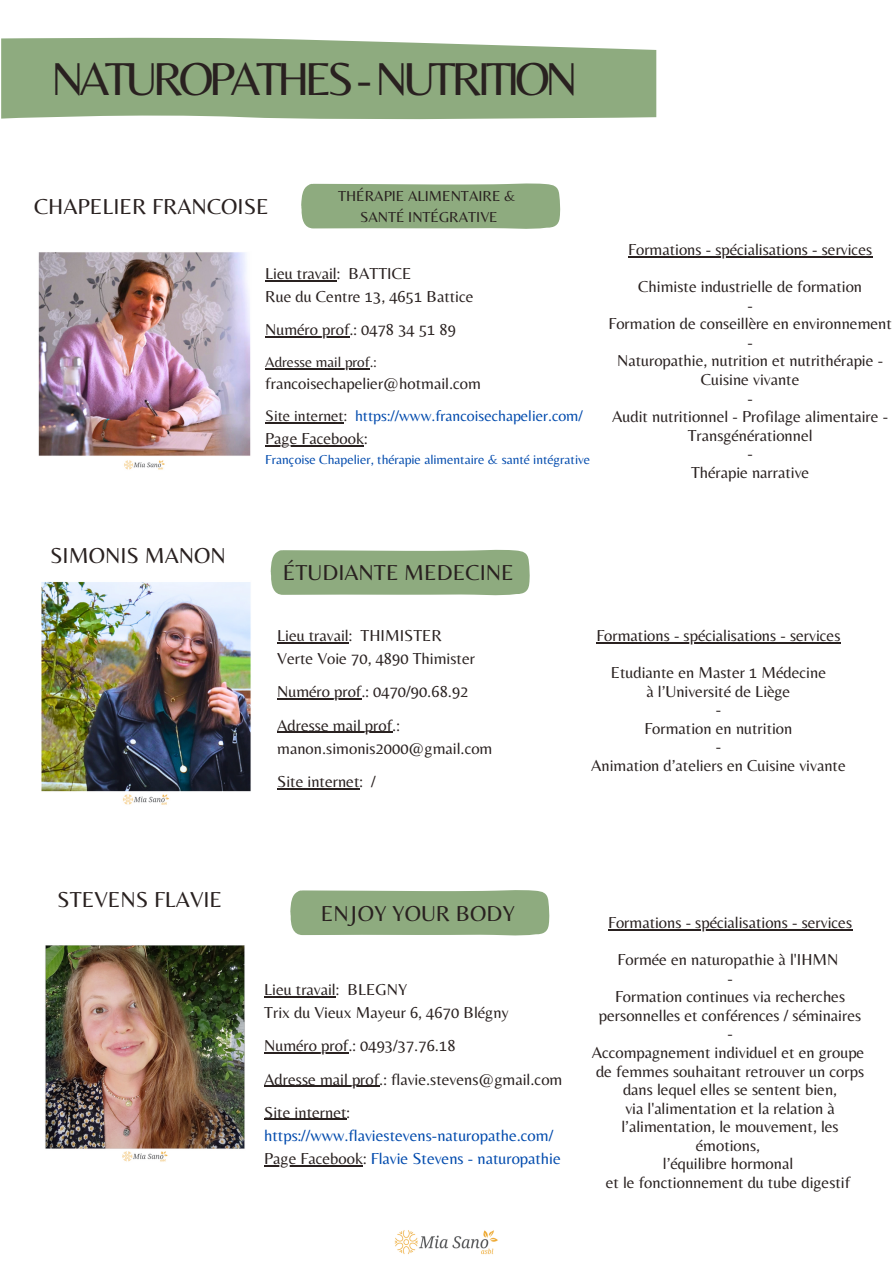
<style>
.page{position:relative;width:893px;height:1263px;background:#fff}
.page>*{position:absolute;margin:0;border:0;box-sizing:border-box;transform-origin:0 0}
.t1{font:48px "Belleza";letter-spacing:-.095em;color:#292120}
.t2{font:22.5px "Belleza";color:#292120}
.t3{font:16.5px/18.6px "Belleza";color:#292120}
.t4{font:16.5px/23.1px "Belleza";color:#004aad}
.t5{font:15.75px "Belleza";color:#004aad}
.t6{font:15px/20.9px "Belleza";color:#292120;text-align:center}
.t7{font:13.5px "Belleza";color:#004aad}
.s1{color:#292120}
</style>
<div class="page">
<img style="left:394px;top:1230px;width:104px;height:25px">
<svg style="left:1px;top:37px;width:655px;height:83px;fill:#8eab7f"></svg>
<hr style="left:608px;top:929px;width:244px;height:1px;background:#292120">
<svg style="left:290px;top:890px;width:260px;height:46px"></svg>
<hr style="left:264px;top:996px;width:72px;height:1px;background:#292120">
<hr style="left:264px;top:1052px;width:84px;height:2px;background:#292120">
<hr style="left:264px;top:1086px;width:115px;height:1px;background:#292120">
<hr style="left:264px;top:1119px;width:82px;height:1px;background:#292120">
<hr style="left:264px;top:1165px;width:99px;height:1px;background:#292120">
<img style="left:45px;top:945px;width:200px;height:217px">
<svg style="left:271px;top:549px;width:259px;height:47px"></svg>
<img style="left:41px;top:582px;width:210px;height:223px">
<hr style="left:596px;top:642px;width:244px;height:1px;background:#292120">
<hr style="left:277px;top:642px;width:72px;height:1px;background:#292120">
<hr style="left:277px;top:699px;width:84px;height:1px;background:#292120">
<hr style="left:277px;top:732px;width:115px;height:1px;background:#292120">
<hr style="left:277px;top:788px;width:82px;height:1px;background:#292120">
<hr style="left:628px;top:256px;width:244px;height:1px;background:#292120">
<svg style="left:301px;top:183px;width:259px;height:46px"></svg>
<hr style="left:265px;top:280px;width:72px;height:1px;background:#292120">
<hr style="left:265px;top:336px;width:84px;height:1px;background:#292120">
<hr style="left:265px;top:368px;width:105px;height:2px;background:#292120">
<hr style="left:265px;top:422px;width:79px;height:2px;background:#292120">
<hr style="left:265px;top:445px;width:99px;height:2px;background:#292120">
<img style="left:38px;top:252px;width:213px;height:218px">
<h1 class="t1" style="left:51px;top:51px;width:528px">NATUROPATHES-NUTRITION</h1>
<h2 class="t2" style="left:34px;top:193px;width:236px">CHAPELIER FRANCOISE</h2>
<p class="t6" style="left:338px;top:186px;width:179px">THÉRAPIE ALIMENTAIRE &amp;<br>SANTÉ INTÉGRATIVE</p>
<p class="t3" style="left:265px;top:262px;width:210px;line-height:23.1px">Lieu travail: BATTICE<br>Rue du Centre 13, 4651 Battice</p>
<p class="t3" style="left:265px;top:320px;width:192px">Numéro prof.: 0478 34 51 89</p>
<p class="t6" style="left:265px;top:352px;width:113px">Adresse mail prof.:</p>
<p class="t3" style="left:265px;top:374px;width:217px">francoisechapelier@hotmail.com</p>
<p class="t5" style="left:265px;top:407px;width:319px"><span class="s1">Site internet:</span> https://www.francoisechapelier.com/</p>
<p class="t3" style="left:265px;top:429px;width:104px">Page Facebook:</p>
<p class="t7" style="left:265px;top:452px;width:326px">Françoise Chapelier, thérapie alimentaire &amp; santé intégrative</p>
<p class="t3" style="left:628px;top:240px;width:246px">Formations - spécialisations - services</p>
<p class="t3" style="left:608px;top:277px;width:285px;text-align:center">Chimiste industrielle de formation<br>-<br>Formation de conseillère en environnement -<br>Naturopathie, nutrition et nutrithérapie -<br>Cuisine vivante<br>-<br>Audit nutritionnel - Profilage alimentaire -<br>Transgénérationnel<br>-<br>Thérapie narrative</p>
<h2 class="t2" style="left:50px;top:543px;width:177px">SIMONIS MANON</h2>
<h2 class="t2" style="left:283px;top:559px;width:232px">ÉTUDIANTE MEDECINE</h2>
<h2 class="t2" style="left:57px;top:886px;width:166px">STEVENS FLAVIE</h2>
<p class="t3" style="left:277px;top:624px;width:199px;line-height:23.1px">Lieu travail: THIMISTER<br>Verte Voie 70, 4890 Thimister</p>
<p class="t3" style="left:277px;top:675px;width:193px;line-height:33.2px">Numéro prof.: 0470/90.68.92<br>Adresse mail prof.:</p>
<p class="t3" style="left:277px;top:731px;width:217px;line-height:33.2px">manon.simonis2000@gmail.com<br>Site internet: /</p>
<p class="t3" style="left:596px;top:626px;width:246px">Formations - spécialisations - services</p>
<p class="t3" style="left:591px;top:663px;width:256px;text-align:center">Etudiante en Master 1 Médecine<br>à l’Université de Liège<br>-<br>Formation en nutrition<br>-<br>Animation d’ateliers en Cuisine vivante</p>
<h2 class="t2" style="left:321px;top:900px;width:196px">ENJOY YOUR BODY</h2>
<p class="t3" style="left:264px;top:978px;width:246px;line-height:23.1px">Lieu travail: BLEGNY<br>Trix du Vieux Mayeur 6, 4670 Blégny</p>
<p class="t3" style="left:264px;top:1029px;width:300px;line-height:33.2px">Numéro prof.: 0493/37.76.18<br>Adresse mail prof.: flavie.stevens@gmail.com<br>Site internet:</p>
<p class="t4" style="left:264px;top:1123px;width:298px">https://www.flaviestevens-naturopathe.com/<br><span class="s1">Page Facebook:</span> Flavie Stevens - naturopathie</p>
<p class="t3" style="left:608px;top:913px;width:246px">Formations - spécialisations - services</p>
<p class="t3" style="left:592px;top:950px;width:274px;text-align:center">Formée en naturopathie à l'IHMN<br>-<br>Formation continues via recherches personnelles et conférences / séminaires<br>-<br>Accompagnement individuel et en groupe de femmes souhaitant retrouver un corps dans lequel elles se sentent bien,<br>via l'alimentation et la relation à l’alimentation, le mouvement, les émotions,<br>l’équilibre hormonal<br>et le fonctionnement du tube digestif</p>
</div>
